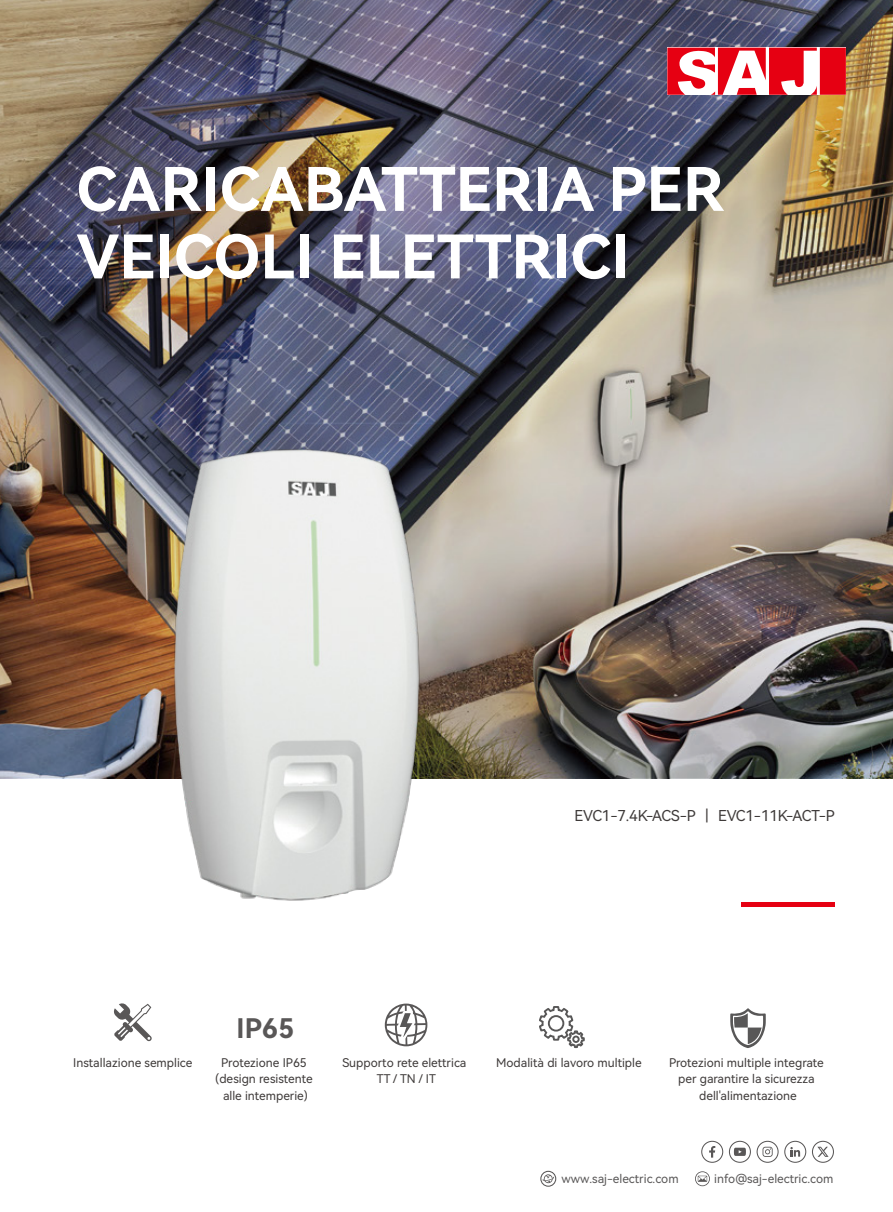
<style>
.page{position:relative;width:893px;height:1212px;background:#fff}
.page>*{position:absolute;margin:0;border:0;box-sizing:border-box;transform-origin:0 0}
.t1{font:60px/67.5px "Harmony OS Sans SC Bold";color:#fff}
.t2{font:27px "Harmony OS Sans SC Bold";color:#595757}
.t3{font:15px "Harmony OS Sans SC";letter-spacing:-.01em;color:#3e3a39}
.t4{font:12px/16.5px "Harmony OS Sans SC";color:#3e3a39;text-align:center}
.t5{font:12px "Harmony OS Sans SC";color:#595757}
</style>
<div class="page">
<img style="left:0;top:0;width:893px;height:778px">
<img style="left:168px;top:444px;width:259px;height:457px">
<div style="left:741px;top:902px;width:93px;height:5px;background:#e60012"></div>
<svg style="left:667px;top:48px;width:150px;height:47px"></svg>
<div style="left:820px;top:48px;width:26px;height:47px;background:#e60012"></div>
<svg style="left:114px;top:1003px;width:38px;height:38px"></svg>
<svg style="left:539px;top:1006px;width:46px;height:43px"></svg>
<svg style="left:730px;top:1008px;width:36px;height:40px"></svg>
<svg style="left:385px;top:1003px;width:42px;height:43px"></svg>
<svg style="left:542px;top:1174px;width:12px;height:9px"></svg>
<div style="left:540px;top:1171px;width:16px;height:16px;border:1px solid #595757;border-radius:50%"></div>
<svg style="left:695px;top:1171px;width:15px;height:15px"></svg>
<div style="left:701px;top:1141px;width:22px;height:22px;border:1px solid #595757;border-radius:50%"></div>
<div style="left:729px;top:1141px;width:22px;height:22px;border:1px solid #595757;border-radius:50%"></div>
<div style="left:757px;top:1141px;width:22px;height:22px;border:1px solid #595757;border-radius:50%"></div>
<div style="left:784px;top:1141px;width:22px;height:22px;border:1px solid #595757;border-radius:50%"></div>
<div style="left:812px;top:1141px;width:22px;height:22px;border:1px solid #595757;border-radius:50%"></div>
<svg style="left:790px;top:1147px;width:10px;height:9px"></svg>
<svg style="left:762px;top:1147px;width:11px;height:10px"></svg>
<svg style="left:734px;top:1148px;width:12px;height:8px"></svg>
<svg style="left:709px;top:1146px;width:6px;height:11px"></svg>
<svg style="left:817px;top:1147px;width:11px;height:10px"></svg>
<h1 class="t1" style="left:76px;top:154px;width:649px">CARICABATTERIA PER<br>VEICOLI ELETTRICI</h1>
<h2 class="t2" style="left:237px;top:1010px;width:59px">IP65</h2>
<p class="t3" style="left:574px;top:805px;width:262px">EVC1-7.4K-ACS-P ｜ EVC1-11K-ACT-P</p>
<p class="t4" style="left:73px;top:1053px;width:121px">Installazione semplice</p>
<p class="t4" style="left:215px;top:1053px;width:99px">Protezione IP65 (design resistente alle intemperie)</p>
<p class="t4" style="left:342px;top:1053px;width:126px">Supporto rete elettrica<br>TT / TN / IT</p>
<p class="t4" style="left:496px;top:1053px;width:147px">Modalità di lavoro multiple</p>
<p class="t4" style="left:669px;top:1053px;width:156px">Protezioni multiple integrate per garantire la sicurezza dell'alimentazione</p>
<p class="t5" style="left:561px;top:1171px;width:119px">www.saj-electric.com</p>
<p class="t5" style="left:714px;top:1171px;width:121px">info@saj-electric.com</p>
</div>
